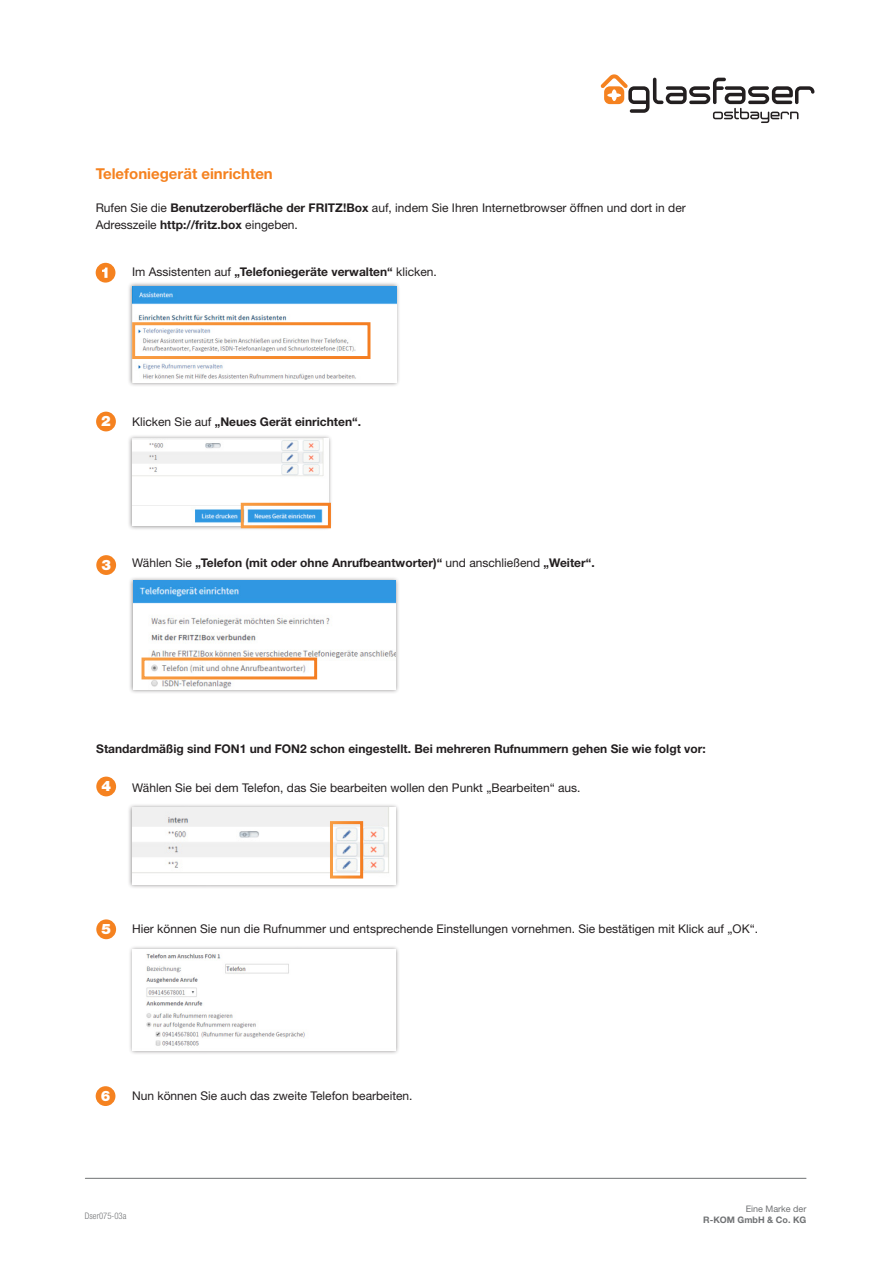
<style>
.page{position:relative;width:893px;height:1263px;background:#fff}
.page>*{position:absolute;margin:0;border:0;box-sizing:border-box;transform-origin:0 0}
.t1{font:700 15px "Helvetica Neue LT Std";color:#f58220}
.t2{font:900 14.4px "Helvetica Neue LT Std";color:#fff}
.t3{font:12px/16.5px "Helvetica Neue LT Std";color:#231f20}
.t4{font:700 12px "Helvetica Neue LT Std";color:#231f20}
.t5{font:700 9px "Helvetica Neue LT Std";color:#707274}
.t6{font:9px "Helvetica Neue LT Std";color:#707274}
.t7{font:300 condensed 9px "Helvetica Neue LT Std";color:#707274;scale:.96 1}
.s1{font-weight:700}
.s2{font-weight:400}
</style>
<div class="page">
<svg style="left:601px;top:74px;width:213px;height:49px"></svg>
<hr style="left:85px;top:1178px;width:721px;height:1px;background:#707274">
<div style="left:128px;top:945px;width:273px;height:110px;background:#231f20;opacity:.5"></div>
<img style="left:133px;top:950px;width:263px;height:101px">
<div style="left:127px;top:281px;width:274px;height:106px;background:#231f20;opacity:.5"></div>
<img style="left:132px;top:286px;width:264px;height:97px">
<div style="left:132px;top:322px;width:238px;height:37px;border:3px solid #fff"></div>
<div style="left:127px;top:434px;width:206px;height:96px;background:#231f20;opacity:.5"></div>
<img style="left:132px;top:438px;width:197px;height:88px">
<div style="left:241px;top:503px;width:90px;height:25px;border:3px solid #fff"></div>
<div style="left:128px;top:576px;width:273px;height:119px;background:#231f20;opacity:.5"></div>
<img style="left:133px;top:580px;width:263px;height:110px">
<div style="left:127px;top:803px;width:273px;height:86px;background:#231f20;opacity:.5"></div>
<img style="left:132px;top:808px;width:264px;height:76px">
<div style="left:330px;top:821px;width:33px;height:57px;border:3px solid #fff"></div>
<div style="left:96px;top:263px;width:19px;height:20px;background:#f58220;border-radius:50%"></div>
<svg style="left:102px;top:268px;width:6px;height:10px"></svg>
<div style="left:96px;top:412px;width:20px;height:19px;background:#f58220;border-radius:50%"></div>
<div style="left:96px;top:555px;width:20px;height:20px;background:#f58220;border-radius:50%"></div>
<div style="left:96px;top:777px;width:20px;height:19px;background:#f58220;border-radius:50%"></div>
<div style="left:96px;top:919px;width:20px;height:20px;background:#f58220;border-radius:50%"></div>
<div style="left:96px;top:1086px;width:19px;height:20px;background:#f58220;border-radius:50%"></div>
<p class="t1" style="left:96px;top:165px;width:179px">Telefoniegerät einrichten</p>
<p class="t3" style="left:96px;top:200px;width:592px">Rufen Sie die <span class="s1">Benutzeroberfläche der FRITZ!Box</span> auf, indem Sie Ihren Internetbrowser öffnen und dort in der<br>Adresszeile <span class="s1">http://fritz.box</span> eingeben.</p>
<p class="t4" style="left:132px;top:264px;width:306px"><span class="s2">Im Assistenten auf</span> „Telefoniegeräte verwalten“ <span class="s2">klicken.</span></p>
<p class="t2" style="left:101px;top:412px;width:11px">2</p>
<p class="t4" style="left:132px;top:414px;width:230px"><span class="s2">Klicken Sie auf</span> „Neues Gerät einrichten“.</p>
<p class="t2" style="left:101px;top:556px;width:11px">3</p>
<p class="t4" style="left:132px;top:555px;width:464px"><span class="s2">Wählen Sie</span> „Telefon (mit oder ohne Anrufbeantworter)“ <span class="s2">und anschließend</span> „Weiter“.</p>
<p class="t4" style="left:96px;top:741px;width:611px">Standardmäßig sind FON1 und FON2 schon eingestellt. Bei mehreren Rufnummern gehen Sie wie folgt vor:</p>
<p class="t2" style="left:101px;top:777px;width:11px">4</p>
<p class="t3" style="left:132px;top:779px;width:450px">Wählen Sie bei dem Telefon, das Sie bearbeiten wollen den Punkt „Bearbeiten“ aus.</p>
<p class="t2" style="left:101px;top:920px;width:11px">5</p>
<p class="t3" style="left:132px;top:921px;width:627px">Hier können Sie nun die Rufnummer und entsprechende Einstellungen vornehmen. Sie bestätigen mit Klick auf „OK“.</p>
<p class="t2" style="left:101px;top:1087px;width:11px">6</p>
<p class="t3" style="left:132px;top:1087px;width:282px">Nun können Sie auch das zweite Telefon bearbeiten.</p>
<p class="t7" style="left:85px;top:1210px;width:45px">Dser075-03a</p>
<p class="t6" style="left:746px;top:1203px;width:62px">Eine Marke der</p>
<p class="t5" style="left:703px;top:1214px;width:105px">R-KOM GmbH &amp; Co. KG</p>
</div>
